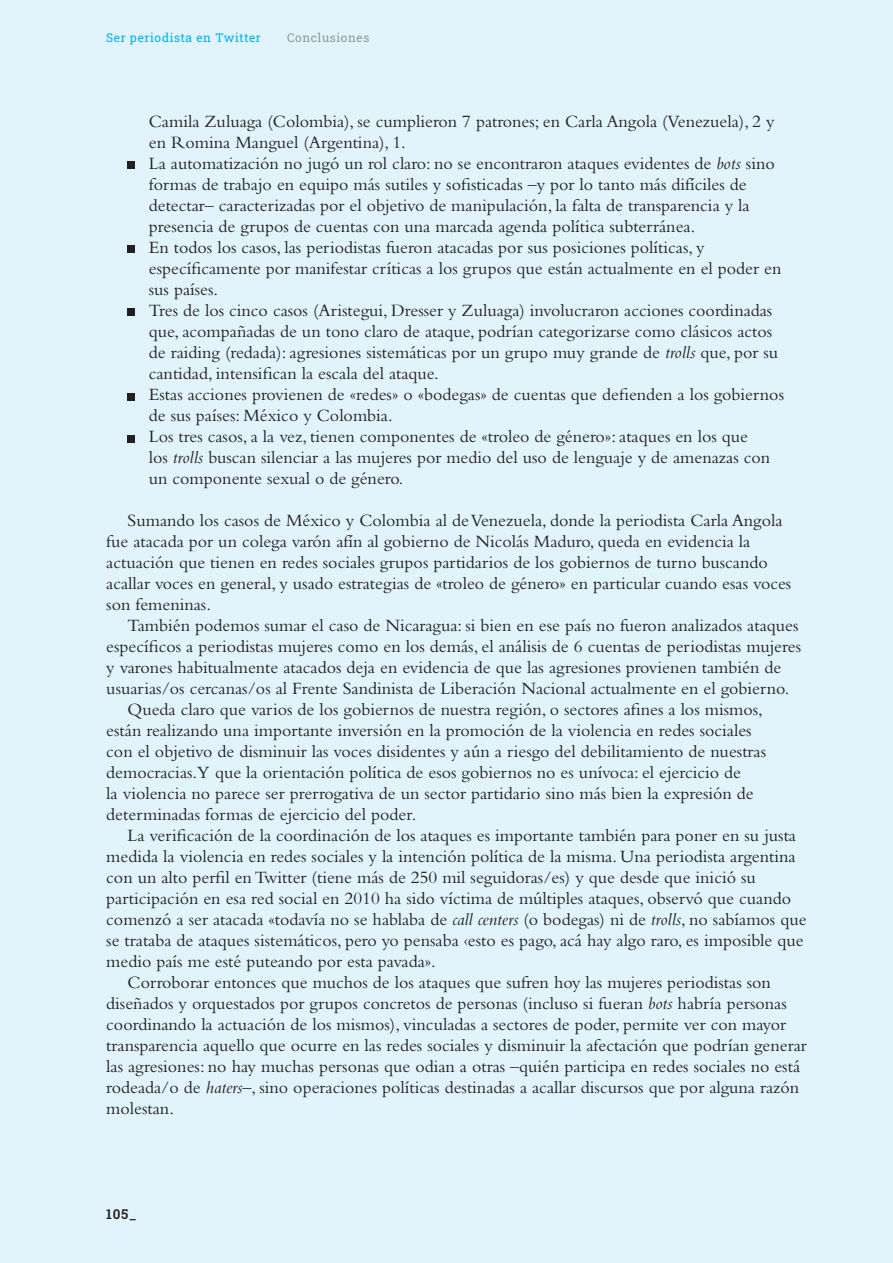
<style>
.page{position:relative;width:893px;height:1263px;background:#e1f4fc}
.page>*{position:absolute;margin:0;border:0;box-sizing:border-box;transform-origin:0 0}
.texto_corrido{font:18px/21px "Bembo Std";color:#231f20}
.t1{font:600 13.5px "Roboto Slab";color:#231f20}
.t2{font:12px "Roboto Slab";letter-spacing:.05em;color:#00aeef}
.t3{font:12px "Roboto Slab";letter-spacing:.05em;color:#939598}
.s1{font-style:italic}
</style>
<div class="page">
<div style="left:128px;top:162px;width:7px;height:7px;background:#231f20"></div>
<div style="left:128px;top:246px;width:7px;height:7px;background:#231f20"></div>
<div style="left:128px;top:309px;width:7px;height:7px;background:#231f20"></div>
<div style="left:128px;top:393px;width:7px;height:7px;background:#231f20"></div>
<div style="left:128px;top:435px;width:7px;height:7px;background:#231f20"></div>
<p class="t2" style="left:106px;top:29px;width:156px">Ser periodista en Twitter</p>
<p class="t3" style="left:287px;top:29px;width:84px">Conclusiones</p>
<p class="texto_corrido" style="left:149px;top:111px;width:627px">Camila Zuluaga (Colombia), se cumplieron 7 patrones; en Carla Angola (Venezuela), 2 y en Romina Manguel (Argentina), 1.</p>
<p class="texto_corrido" style="left:149px;top:153px;width:627px">La automatización no jugó un rol claro: no se encontraron ataques evidentes de <span class="s1">bots</span> sino formas de trabajo en equipo más sutiles y sofisticadas –y por lo tanto más difíciles de detectar– caracterizadas por el objetivo de manipulación, la falta de transparencia y la presencia de grupos de cuentas con una marcada agenda política subterránea.</p>
<p class="texto_corrido" style="left:149px;top:237px;width:634px">En todos los casos, las periodistas fueron atacadas por sus posiciones políticas, y específicamente por manifestar críticas a los grupos que están actualmente en el poder en sus países.</p>
<p class="texto_corrido" style="left:149px;top:300px;width:631px">Tres de los cinco casos (Aristegui, Dresser y Zuluaga) involucraron acciones coordinadas que, acompañadas de un tono claro de ataque, podrían categorizarse como clásicos actos de raiding (redada): agresiones sistemáticas por un grupo muy grande de <span class="s1">trolls</span> que, por su cantidad, intensifican la escala del ataque.</p>
<p class="texto_corrido" style="left:149px;top:384px;width:637px">Estas acciones provienen de «redes» o «bodegas» de cuentas que defienden a los gobiernos de sus países: México y Colombia.</p>
<p class="texto_corrido" style="left:149px;top:426px;width:623px">Los tres casos, a la vez, tienen componentes de «troleo de género»: ataques en los que los <span class="s1">trolls</span> buscan silenciar a las mujeres por medio del uso de lenguaje y de amenazas con un componente sexual o de género.</p>
<p class="texto_corrido" style="left:106px;top:510px;width:687px;text-indent:21px">Sumando los casos de México y Colombia al de Venezuela, donde la periodista Carla Angola fue atacada por un colega varón afín al gobierno de Nicolás Maduro, queda en evidencia la actuación que tienen en redes sociales grupos partidarios de los gobiernos de turno buscando acallar voces en general, y usado estrategias de «troleo de género» en particular cuando esas voces son femeninas.</p>
<p class="texto_corrido" style="left:106px;top:615px;width:696px;text-indent:21px">También podemos sumar el caso de Nicaragua: si bien en ese país no fueron analizados ataques específicos a periodistas mujeres como en los demás, el análisis de 6 cuentas de periodistas mujeres y varones habitualmente atacados deja en evidencia de que las agresiones provienen también de usuarias/os cercanas/os al Frente Sandinista de Liberación Nacional actualmente en el gobierno.</p>
<p class="texto_corrido" style="left:106px;top:699px;width:661px;text-indent:21px">Queda claro que varios de los gobiernos de nuestra región, o sectores afines a los mismos, están realizando una importante inversión en la promoción de la violencia en redes sociales con el objetivo de disminuir las voces disidentes y aún a riesgo del debilitamiento de nuestras democracias.Y que la orientación política de esos gobiernos no es unívoca: el ejercicio de<br>la violencia no parece ser prerrogativa de un sector partidario sino más bien la expresión de determinadas formas de ejercicio del poder.</p>
<p class="texto_corrido" style="left:106px;top:825px;width:702px;text-indent:21px">La verificación de la coordinación de los ataques es importante también para poner en su justa medida la violencia en redes sociales y la intención política de la misma. Una periodista argentina con un alto perfil en Twitter (tiene más de 250 mil seguidoras/es) y que desde que inició su participación en esa red social en 2010 ha sido víctima de múltiples ataques, observó que cuando comenzó a ser atacada «todavía no se hablaba de <span class="s1">call centers</span> (o bodegas) ni de <span class="s1">trolls</span>, no sabíamos que se trataba de ataques sistemáticos, pero yo pensaba ‹esto es pago, acá hay algo raro, es imposible que medio país me esté puteando por esta pavada».</p>
<p class="texto_corrido" style="left:106px;top:972px;width:702px;text-indent:21px">Corroborar entonces que muchos de los ataques que sufren hoy las mujeres periodistas son diseñados y orquestados por grupos concretos de personas (incluso si fueran <span class="s1">bots</span> habría personas coordinando la actuación de los mismos), vinculadas a sectores de poder, permite ver con mayor transparencia aquello que ocurre en las redes sociales y disminuir la afectación que podrían generar las agresiones: no hay muchas personas que odian a otras –quién participa en redes sociales no está rodeada/o de <span class="s1">haters</span>–, sino operaciones políticas destinadas a acallar discursos que por alguna razón molestan.</p>
<p class="t1" style="left:106px;top:1205px;width:32px">105_</p>
</div>
